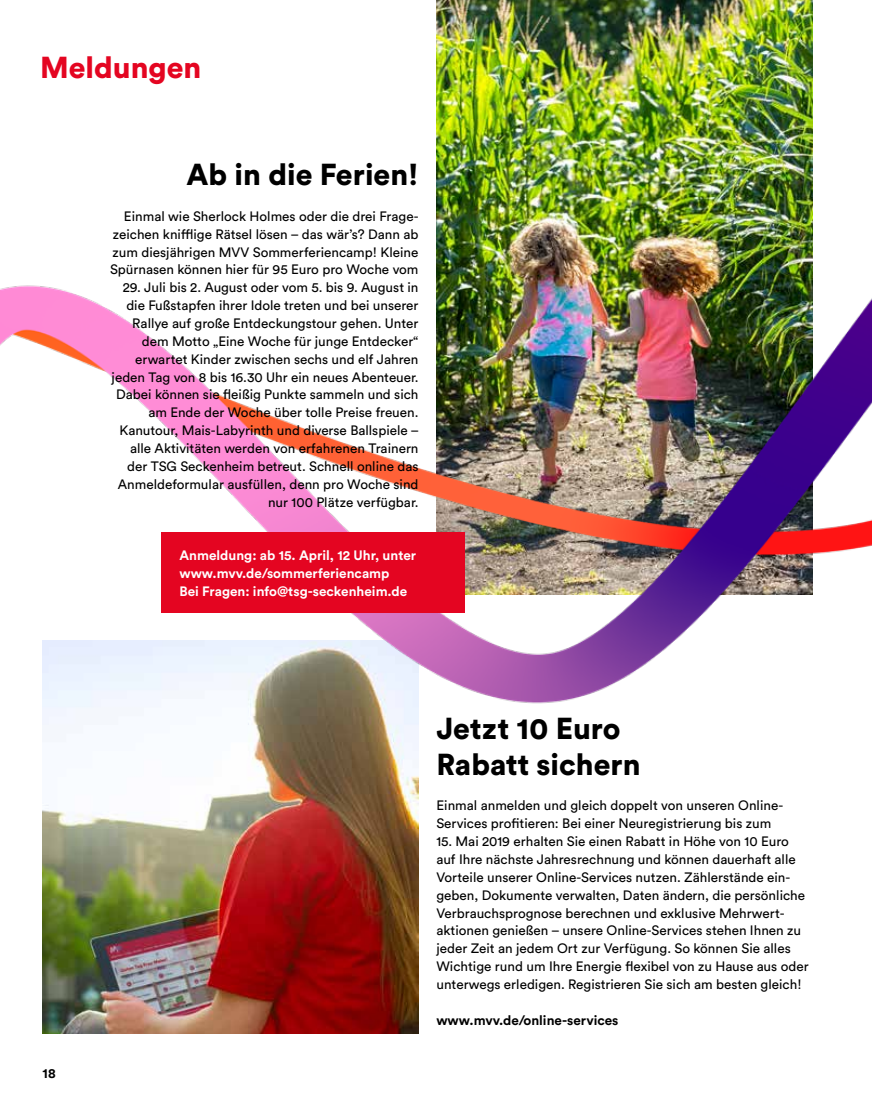
<style>
.page{position:relative;width:872px;height:1106px;background:#fff}
.page>*{position:absolute;margin:0;border:0;box-sizing:border-box;transform-origin:0 0}
.t1{font:900 30px/35.7px "Circular Pro";color:#000}
.t2{font:900 30px "Circular Pro";color:#e40521}
.t3{font:13.5px/17.9px "Circular Pro";color:#000}
.t4{font:700 13.5px/17.9px "Circular Pro";color:#fff}
.t5{font:700 13.5px "Circular Pro";color:#000}
</style>
<div class="page">
<img style="left:43px;top:764px;width:375px;height:269px">
<img style="left:436px;top:0;width:376px;height:78px">
<img style="left:0;top:78px;width:872px;height:686px">
<div style="left:162px;top:532px;width:303px;height:80px;background:#e40521"></div>
<h1 class="t2" style="left:40px;top:46px;width:163px">Meldungen</h1>
<h1 class="t1" style="left:186px;top:155px;width:233px">Ab in die Ferien!</h1>
<p class="t3" style="left:110px;top:206px;width:310px;text-align:justify;text-indent:14px">Einmal wie Sherlock Holmes oder die drei Frage&shy;zeichen knifflige Rätsel lösen – das wär’s? Dann ab zum diesjährigen MVV Sommerferiencamp! Kleine Spürnasen können hier für 95 Euro pro Woche vom</p>
<p class="t3" style="left:112px;top:278px;width:309px;text-align:right">29. Juli bis 2. August oder vom 5. bis 9. August in die Fußstapfen ihrer Idole treten und bei unserer Rallye auf große Entdeckungstour gehen. Unter dem Motto „Eine Woche für junge Entdecker“ erwartet Kinder zwischen sechs und elf Jahren jeden Tag von 8 bis 16.30 Uhr ein neues Abenteuer.<br>Dabei können sie fleißig Punkte sammeln und sich am Ende der Woche über tolle Preise freuen.<br>Kanutour, Mais-Labyrinth und diverse Ballspiele – alle Aktivitäten werden von erfahrenen Trainern der TSG Seckenheim betreut. Schnell online das Anmeldeformular ausfüllen, denn pro Woche sind nur 100 Plätze verfügbar.</p>
<p class="t4" style="left:179px;top:546px;width:238px">Anmeldung: ab 15. April, 12 Uhr, unter www.mvv.de/sommerferiencamp<br>Bei Fragen: info@tsg-seckenheim.de</p>
<p class="t5" style="left:43px;top:1064px;width:15px">18</p>
<h1 class="t1" style="left:436px;top:709px;width:206px">Jetzt 10 Euro<br>Rabatt sichern</h1>
<p class="t3" style="left:436px;top:796px;width:348px">Einmal anmelden und gleich doppelt von unseren Online-<br>Services profitieren: Bei einer Neuregistrierung bis zum</p>
<p class="t3" style="left:436px;top:831px;width:374px">15. Mai 2019 erhalten Sie einen Rabatt in Höhe von 10 Euro auf Ihre nächste Jahresrechnung und können dauerhaft alle Vorteile unserer Online-Services nutzen. Zählerstände ein&shy;geben, Dokumente verwalten, Daten ändern, die persönliche Verbrauchsprognose berechnen und exklusive Mehrwert&shy;aktionen genießen – unsere Online-Services stehen Ihnen zu jeder Zeit an jedem Ort zur Verfügung. So können Sie alles Wichtige rund um Ihre Energie flexibel von zu Hause aus oder unterwegs erledigen. Registrieren Sie sich am besten gleich!</p>
<p class="t5" style="left:436px;top:1010px;width:184px">www.mvv.de/online-services</p>
</div>
